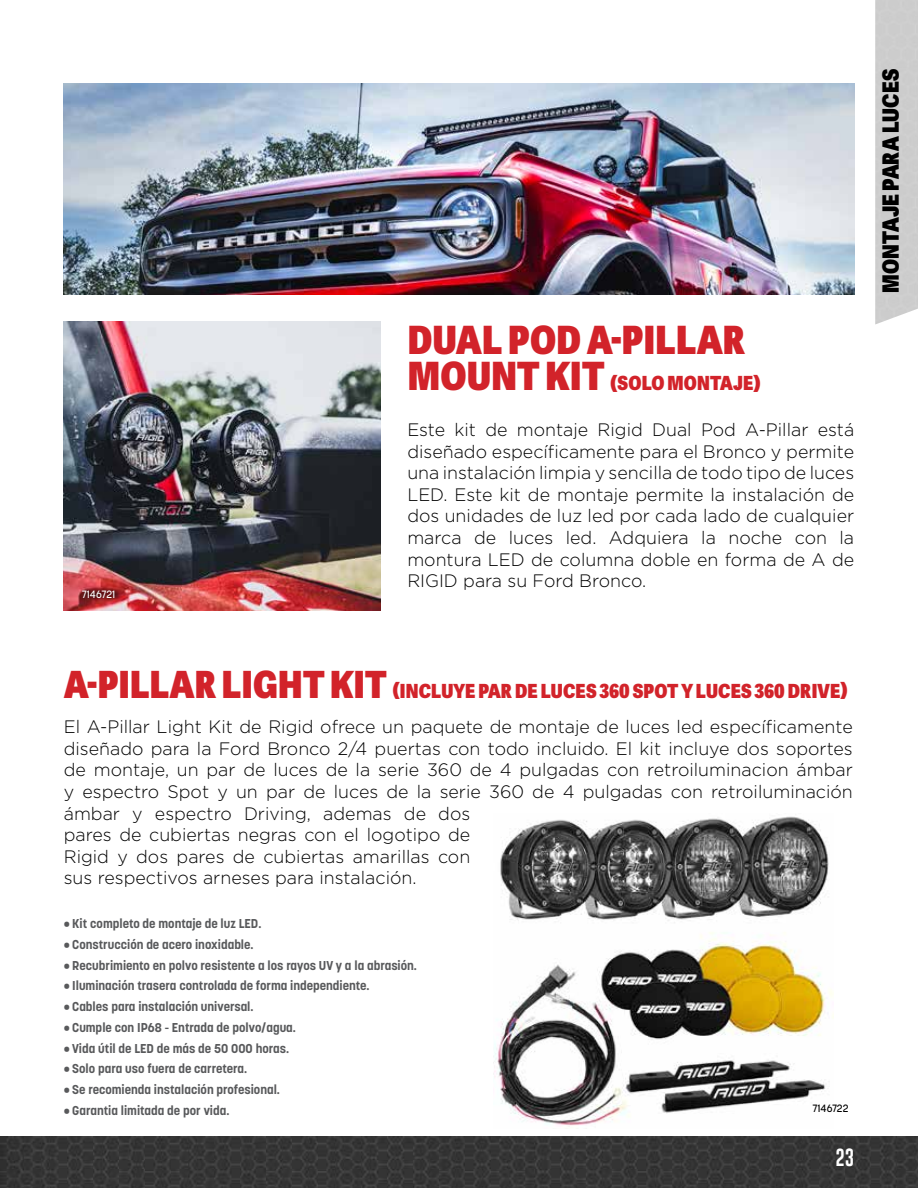
<style>
.page{position:relative;width:918px;height:1188px;background:#fff}
.page>*{position:absolute;margin:0;border:0;box-sizing:border-box;transform-origin:0 0}
.t1{font:800 39px "Adelle Sans Cnd";letter-spacing:.01em;color:#d2232a}
.t2{font:800 22.5px "Adelle Sans Cnd";letter-spacing:.01em;color:#000}
.t3{font:800 19.5px "Adelle Sans Cnd";letter-spacing:.01em;color:#d2232a}
.t4{font:300 18px/21.6px "Gotham";color:#000;text-align:justify}
.t5{font:18px "Gobold";color:#fff}
.t6{font:700 12.75px "Korolev";color:#58595b}
.t7{font:500 10.5px "Korolev";color:#fff}
.t8{font:500 10.5px "Korolev";color:#000}
.s1{font-size:39px}
.s2{font-size:37.5px}
</style>
<div class="page">
<img style="left:0;top:1136px;width:918px;height:52px">
<img style="left:64px;top:321px;width:316px;height:290px">
<img style="left:494px;top:816px;width:339px;height:311px">
<img style="left:64px;top:83px;width:790px;height:211px">
<svg style="left:80px;top:587px;width:40px;height:15px"></svg>
<div style="left:875px;top:0;width:43px;height:325px;background:#cdcdcd"></div>
<p class="t7" style="left:82px;top:588px;width:35px">7146721</p>
<h1 class="t1" style="left:408px;top:315px;width:339px">DUAL POD A-PILLAR</h1>
<p class="t3" style="left:408px;top:370px;width:355px"><span class="s1">MOUNT KIT</span> (SOLO MONTAJE)</p>
<p class="t4" style="left:407px;top:419px;width:448px">Este kit de montaje Rigid Dual Pod A-Pillar está diseñado específicamente para el Bronco y permite una instalación limpia y sencilla de todo tipo de luces LED. Este kit de montaje permite la instalación de dos unidades de luz led por cada lado de cualquier marca de luces led. Adquiera la noche con la montura LED de columna doble en forma de A de RIGID para su Ford Bronco.</p>
<p class="t2" style="left:876px;top:293px;width:226px;rotate:-90deg">MONTAJE PARA LUCES</p>
<p class="t3" style="left:64px;top:678px;width:785px"><span class="s2">A-PILLAR LIGHT KIT</span> (INCLUYE PAR DE LUCES 360 SPOT Y LUCES 360 DRIVE)</p>
<p class="t4" style="left:64px;top:716px;width:791px;text-align:left">El A-Pillar Light Kit de Rigid ofrece un paquete de montaje de luces led específicamente diseñado para la Ford Bronco 2/4 puertas con todo incluido. El kit incluye dos soportes de montaje, un par de luces de la serie 360 de 4 pulgadas con retroiluminacion ámbar y espectro Spot y un par de luces de la serie 360 de 4 pulgadas con retroiluminación ámbar y espectro Driving, ademas de dos<br>pares de cubiertas negras con el logotipo de<br>Rigid y dos pares de cubiertas amarillas con<br>sus respectivos arneses para instalación.</p>
<p class="t6" style="left:64px;top:916px;width:199px">• Kit completo de montaje de luz LED.</p>
<p class="t6" style="left:64px;top:936px;width:191px">• Construcción de acero inoxidable.</p>
<p class="t6" style="left:64px;top:957px;width:355px">• Recubrimiento en polvo resistente a los rayos UV y a la abrasión.</p>
<p class="t6" style="left:64px;top:978px;width:307px">• Iluminación trasera controlada de forma independiente.</p>
<p class="t6" style="left:64px;top:999px;width:191px">• Cables para instalación universal.</p>
<p class="t6" style="left:64px;top:1019px;width:234px">• Cumple con IP68 - Entrada de polvo/agua.</p>
<p class="t6" style="left:64px;top:1040px;width:227px">• Vida útil de LED de más de 50 000 horas.</p>
<p class="t6" style="left:64px;top:1061px;width:185px">• Solo para uso fuera de carretera.</p>
<p class="t6" style="left:64px;top:1082px;width:218px">• Se recomienda instalación profesional.</p>
<p class="t6" style="left:64px;top:1102px;width:167px">• Garantia limitada de por vida.</p>
<p class="t8" style="left:812px;top:1101px;width:38px">7146722</p>
<p class="t5" style="left:835px;top:1146px;width:20px">23</p>
</div>
